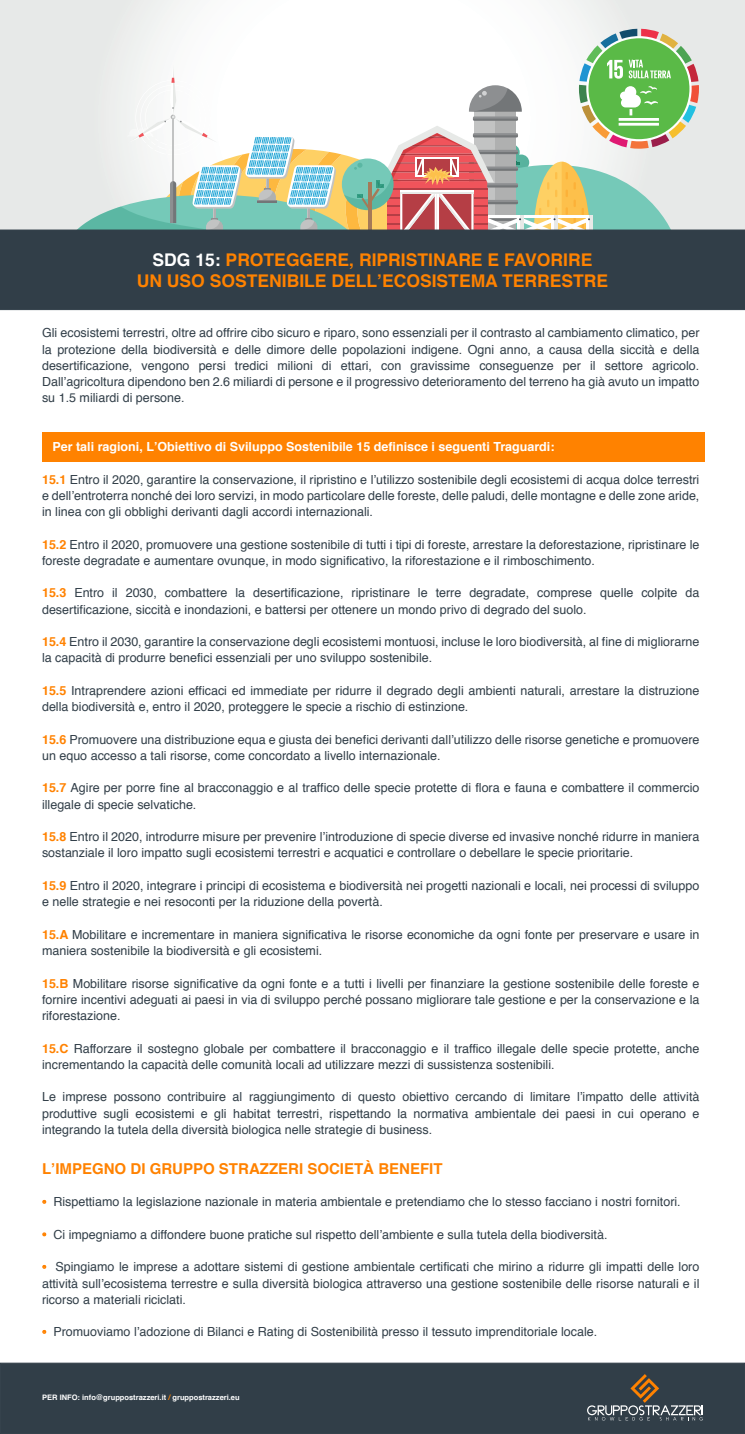
<style>
.page{position:relative;width:745px;height:1434px;background:#fff}
.page>*{position:absolute;margin:0;border:0;box-sizing:border-box;transform-origin:0 0}
.t1{font:700 17.5px/21px "Helvetica";color:#ff8200;text-align:center}
.t2{font:700 15px "Helvetica";color:#ff8200}
.t3{font:12.5px/16.2px "Helvetica";color:#313e48}
.t4{font:700 12.5px "Helvetica";color:#fff}
.t5{font:700 7.5px "Helvetica";color:#fff}
.s1{color:#fff}
.s2{font-weight:700;color:#ff8200}
.s3{color:#ff8200}
</style>
<div class="page">
<div style="left:42px;top:432px;width:661px;height:29px;background:#ff8200"></div>
<div style="left:0;top:0;width:744px;height:237px;background:linear-gradient(to right,#f4f5f4,#f4f5f4)"></div>
<svg style="left:70px;top:29px;width:628px;height:201px"></svg>
<div style="left:0;top:1363px;width:744px;height:71px;background:#313e48;border:1px solid #313e48"></div>
<svg style="left:587px;top:1374px;width:115px;height:46px"></svg>
<svg style="left:42px;top:1199px;width:5px;height:5px"></svg>
<svg style="left:42px;top:1232px;width:5px;height:5px"></svg>
<svg style="left:42px;top:1264px;width:5px;height:5px"></svg>
<svg style="left:42px;top:1330px;width:5px;height:4px"></svg>
<div style="left:0;top:230px;width:744px;height:80px;background:#313e48"></div>
<h1 class="t1" style="left:137px;top:249px;width:472px"><span class="s1">SDG 15:</span> PROTEGGERE, RIPRISTINARE E FAVORIRE<br>UN USO SOSTENIBILE DELL’ECOSISTEMA TERRESTRE</h1>
<p class="t3" style="left:42px;top:325px;width:658px;text-align:justify">Gli ecosistemi terrestri, oltre ad offrire cibo sicuro e riparo, sono essenziali per il contrasto al cambiamento climatico, per la protezione della biodiversità e delle dimore delle popolazioni indigene. Ogni anno, a causa della siccità e della desertificazione, vengono persi tredici milioni di ettari, con gravissime conseguenze per il settore agricolo.<br>Dall’agricoltura dipendono ben 2.6 miliardi di persone e il progressivo deterioramento del terreno ha già avuto un impatto su 1.5 miliardi di persone.</p>
<p class="t4" style="left:52px;top:436px;width:503px">Per tali ragioni, L’Obiettivo di Sviluppo Sostenibile 15 definisce i seguenti Traguardi:</p>
<p class="t3" style="left:42px;top:471px;width:658px;text-align:justify"><span class="s2">15.1</span> Entro il 2020, garantire la conservazione, il ripristino e l’utilizzo sostenibile degli ecosistemi di acqua dolce terrestri e dell’entroterra nonché dei loro servizi, in modo particolare delle foreste, delle paludi, delle montagne e delle zone aride, in linea con gli obblighi derivanti dagli accordi internazionali.</p>
<p class="t3" style="left:42px;top:536px;width:658px"><span class="s2">15.2</span> Entro il 2020, promuovere una gestione sostenibile di tutti i tipi di foreste, arrestare la deforestazione, ripristinare le foreste degradate e aumentare ovunque, in modo significativo, la riforestazione e il rimboschimento.</p>
<p class="t3" style="left:42px;top:585px;width:658px"><span class="s2">15.3</span> Entro il 2030, combattere la desertificazione, ripristinare le terre degradate, comprese quelle colpite da desertificazione, siccità e inondazioni, e battersi per ottenere un mondo privo di degrado del suolo.</p>
<p class="t3" style="left:42px;top:634px;width:658px"><span class="s2">15.4</span> Entro il 2030, garantire la conservazione degli ecosistemi montuosi, incluse le loro biodiversità, al fine di migliorarne la capacità di produrre benefici essenziali per uno sviluppo sostenibile.</p>
<p class="t3" style="left:42px;top:683px;width:658px"><span class="s2">15.5</span> Intraprendere azioni efficaci ed immediate per ridurre il degrado degli ambienti naturali, arrestare la distruzione della biodiversità e, entro il 2020, proteggere le specie a rischio di estinzione.</p>
<p class="t3" style="left:42px;top:731px;width:658px"><span class="s2">15.6</span> Promuovere una distribuzione equa e giusta dei benefici derivanti dall’utilizzo delle risorse genetiche e promuovere un equo accesso a tali risorse, come concordato a livello internazionale.</p>
<p class="t3" style="left:42px;top:780px;width:658px"><span class="s2">15.7</span> Agire per porre fine al bracconaggio e al traffico delle specie protette di flora e fauna e combattere il commercio illegale di specie selvatiche.</p>
<p class="t3" style="left:42px;top:829px;width:658px"><span class="s2">15.8</span> Entro il 2020, introdurre misure per prevenire l’introduzione di specie diverse ed invasive nonché ridurre in maniera sostanziale il loro impatto sugli ecosistemi terrestri e acquatici e controllare o debellare le specie prioritarie.</p>
<p class="t3" style="left:42px;top:878px;width:658px"><span class="s2">15.9</span> Entro il 2020, integrare i principi di ecosistema e biodiversità nei progetti nazionali e locali, nei processi di sviluppo e nelle strategie e nei resoconti per la riduzione della povertà.</p>
<p class="t3" style="left:42px;top:926px;width:658px"><span class="s2">15.A</span> Mobilitare e incrementare in maniera significativa le risorse economiche da ogni fonte per preservare e usare in maniera sostenibile la biodiversità e gli ecosistemi.</p>
<p class="t3" style="left:42px;top:975px;width:658px;text-align:justify"><span class="s2">15.B</span> Mobilitare risorse significative da ogni fonte e a tutti i livelli per finanziare la gestione sostenibile delle foreste e fornire incentivi adeguati ai paesi in via di sviluppo perché possano migliorare tale gestione e per la conservazione e la riforestazione.</p>
<p class="t3" style="left:42px;top:1040px;width:658px"><span class="s2">15.C</span> Rafforzare il sostegno globale per combattere il bracconaggio e il traffico illegale delle specie protette, anche incrementando la capacità delle comunità locali ad utilizzare mezzi di sussistenza sostenibili.</p>
<p class="t3" style="left:42px;top:1089px;width:658px;text-align:justify">Le imprese possono contribuire al raggiungimento di questo obiettivo cercando di limitare l’impatto delle attività produttive sugli ecosistemi e gli habitat terrestri, rispettando la normativa ambientale dei paesi in cui operano e integrando la tutela della diversità biologica nelle strategie di business.</p>
<p class="t2" style="left:42px;top:1156px;width:402px">L’IMPEGNO DI GRUPPO STRAZZERI SOCIETÀ BENEFIT</p>
<p class="t3" style="left:42px;top:1194px;width:639px"><span class="s3">•</span> Rispettiamo la legislazione nazionale in materia ambientale e pretendiamo che lo stesso facciano i nostri fornitori.</p>
<p class="t3" style="left:42px;top:1226px;width:566px"><span class="s3">•</span> Ci impegniamo a diffondere buone pratiche sul rispetto dell’ambiente e sulla tutela della biodiversità.</p>
<p class="t3" style="left:42px;top:1259px;width:658px;text-align:justify"><span class="s3">•</span> Spingiamo le imprese a adottare sistemi di gestione ambientale certificati che mirino a ridurre gli impatti delle loro attività sull’ecosistema terrestre e sulla diversità biologica attraverso una gestione sostenibile delle risorse naturali e il ricorso a materiali riciclati.</p>
<p class="t3" style="left:42px;top:1324px;width:556px"><span class="s3">•</span> Promuoviamo l’adozione di Bilanci e Rating di Sostenibilità presso il tessuto imprenditoriale locale.</p>
<p class="t5" style="left:42px;top:1390px;width:199px">PER INFO: info@gruppostrazzeri.it <span class="s3">/</span> gruppostrazzeri.eu</p>
</div>
